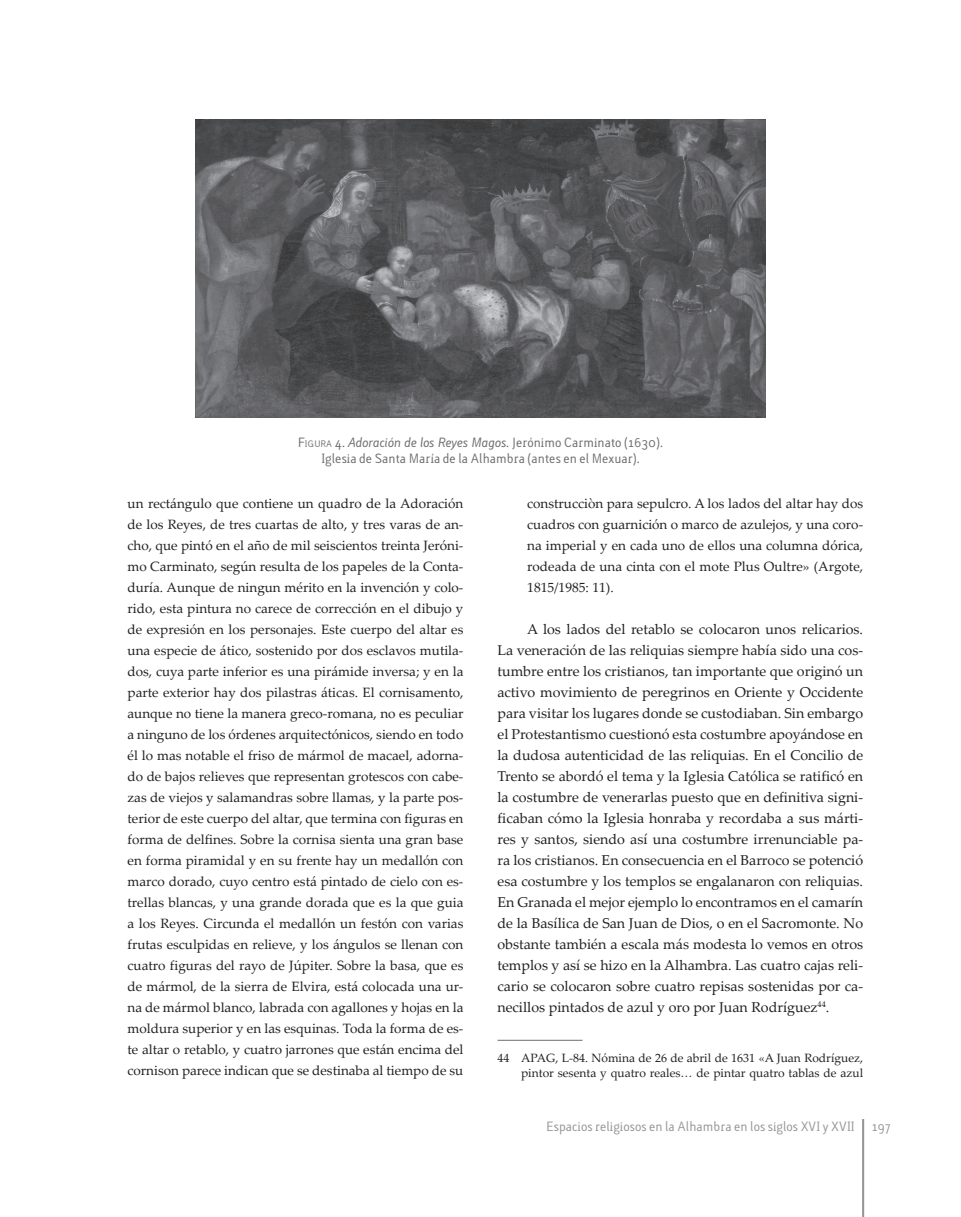
<style>
.page{position:relative;width:961px;height:1217px;background:#fff}
.page>*{position:absolute;margin:0;border:0;box-sizing:border-box;transform-origin:0 0}
.t1{font:14.25px/21px "Palatino Linotype";color:#231f20;text-align:justify}
.t2{font:13.5px/21px "Palatino Linotype";color:#231f20;text-align:justify}
.t3{font:12px/15.8px "Lacuna";color:#6c6d70;text-align:center}
.t4{font:12px/15px "Palatino Linotype";color:#231f20}
.t5{font:12px "Lacuna";color:#939598}
.s1{font-size:8.4px}
.s2{font-style:italic}
</style>
<div class="page">
<hr style="left:862px;top:1118px;width:2px;height:98px;background:#939598">
<hr style="left:497px;top:1039px;width:86px;height:1px;background:#6c6d70">
<img style="left:196px;top:119px;width:569px;height:298px">
<p class="t3" style="left:298px;top:435px;width:367px">F<span class="s1">igura</span> 4. <span class="s2">Adoración de los Reyes Magos</span>. Jerónimo Carminato (1630).<br>Iglesia de Santa María de la Alhambra (antes en el Mexuar).</p>
<p class="t2" style="left:128px;top:492px;width:337px">un rectángulo que contiene un quadro de la Adoración de los Reyes, de tres cuartas de alto, y tres varas de an&shy;cho, que pintó en el año de mil seiscientos treinta Jeróni&shy;mo Carminato, según resulta de los papeles de la Conta&shy;duría. Aunque de ningun mérito en la invención y colo&shy;rido, esta pintura no carece de corrección en el dibujo y de expresión en los personajes. Este cuerpo del altar es una especie de ático, sostenido por dos esclavos mutila&shy;dos, cuya parte inferior es una pirámide inversa; y en la parte exterior hay dos pilastras áticas. El cornisamento, aunque no tiene la manera greco-romana, no es peculiar a ninguno de los órdenes arquitectónicos, siendo en todo él lo mas notable el friso de mármol de macael, adorna&shy;do de bajos relieves que representan grotescos con cabe&shy;zas de viejos y salamandras sobre llamas, y la parte pos&shy;terior de este cuerpo del altar, que termina con figuras en forma de delfines. Sobre la cornisa sienta una gran base en forma piramidal y en su frente hay un medallón con marco dorado, cuyo centro está pintado de cielo con es&shy;trellas blancas, y una grande dorada que es la que guia a los Reyes. Circunda el medallón un festón con varias frutas esculpidas en relieve, y los ángulos se llenan con cuatro figuras del rayo de Júpiter. Sobre la basa, que es de mármol, de la sierra de Elvira, está colocada una ur&shy;na de mármol blanco, labrada con agallones y hojas en la moldura superior y en las esquinas. Toda la forma de es&shy;te altar o retablo, y cuatro jarrones que están encima del cornison parece indican que se destinaba al tiempo de su</p>
<p class="t2" style="left:527px;top:492px;width:337px">construcciòn para sepulcro. A los lados del altar hay dos cuadros con guarnición o marco de azulejos, y una coro&shy;na imperial y en cada uno de ellos una columna dórica, rodeada de una cinta con el mote Plus Oultre» (Argote, 1815/1985: 11).</p>
<p class="t1" style="left:497px;top:617px;width:367px;text-indent:30px">A los lados del retablo se colocaron unos relicarios.<br>La veneración de las reliquias siempre había sido una cos&shy;tumbre entre los cristianos, tan importante que originó un activo movimiento de peregrinos en Oriente y Occidente para visitar los lugares donde se custodiaban. Sin embargo el Protestantismo cuestionó esta costumbre apoyándose en la dudosa autenticidad de las reliquias. En el Concilio de Trento se abordó el tema y la Iglesia Católica se ratificó en la costumbre de venerarlas puesto que en definitiva signi&shy;ficaban cómo la Iglesia honraba y recordaba a sus márti&shy;res y santos, siendo así una costumbre irrenunciable pa&shy;ra los cristianos. En consecuencia en el Barroco se potenció esa costumbre y los templos se engalanaron con reliquias.<br>En Granada el mejor ejemplo lo encontramos en el camarín de la Basílica de San Juan de Dios, o en el Sacromonte. No obstante también a escala más modesta lo vemos en otros templos y así se hizo en la Alhambra. Las cuatro cajas reli&shy;cario se colocaron sobre cuatro repisas sostenidas por ca&shy;necillos pintados de azul y oro por Juan Rodríguez<sup>44</sup> .</p>
<p class="t4" style="left:497px;top:1049px;width:7px">44</p>
<p class="t4" style="left:521px;top:1049px;width:344px">APAG, L-84. Nómina de 26 de abril de 1631 «A Juan Rodríguez, pintor sesenta y quatro reales… de pintar quatro tablas de azul</p>
<p class="t5" style="left:546px;top:1118px;width:310px">Espacios religiosos en la Alhambra en los siglos XVI y XVII</p>
<p class="t5" style="left:872px;top:1118px;width:21px">197</p>
</div>
